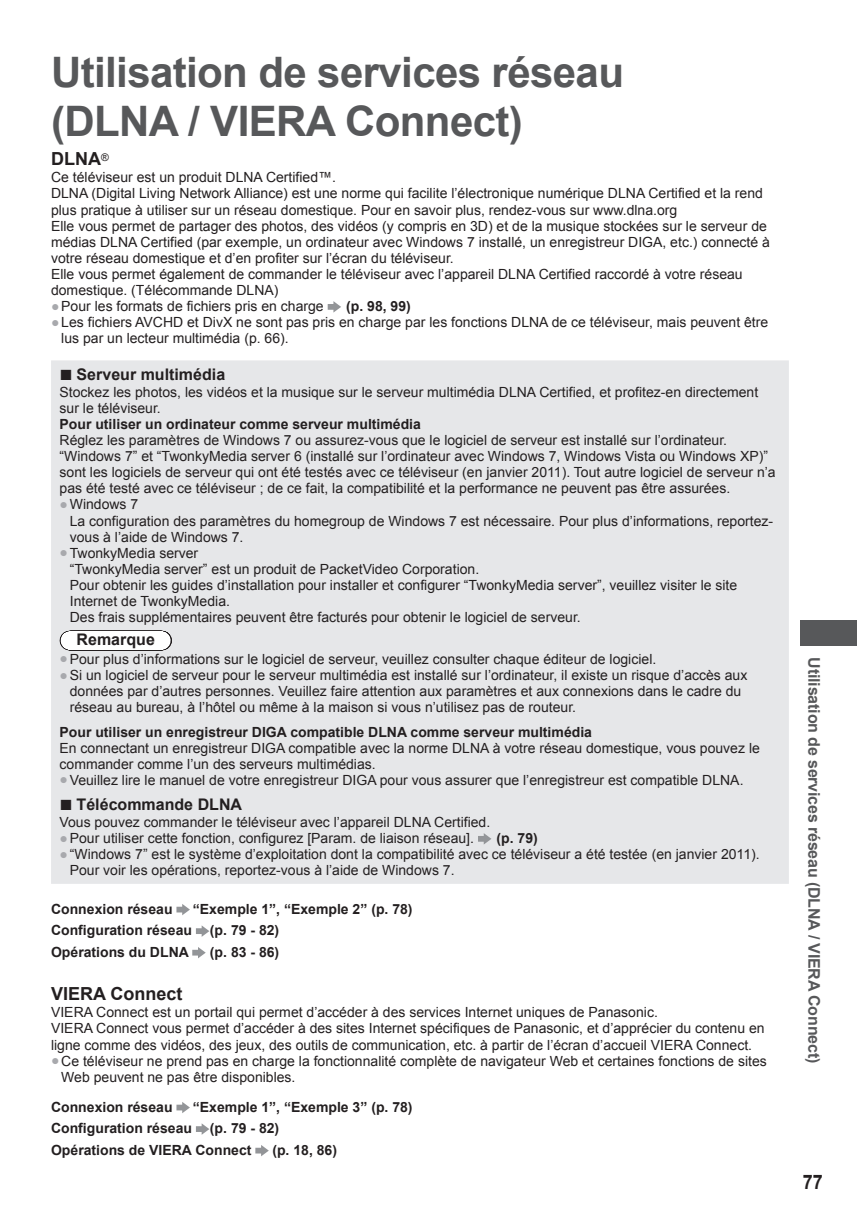
<style>
.page{position:relative;width:857px;height:1225px;background:#fff}
.page>*{position:absolute;margin:0;border:0;box-sizing:border-box;transform-origin:0 0}
.t1{font:700 42px/48.4px "Arial";letter-spacing:-.015em;color:#57585a}
.t2{font:700 20px "Arial";color:#231f20;scale:.9 1}
.t3{font:700 18px "Arial";color:#231f20}
.t4{font:700 16px "Arial";letter-spacing:-.01em;color:#57585a}
.t5{font:700 16px "Arial";color:#231f20}
.t6{font:14px/16.2px "Arial";color:#231f20}
.t7{font:700 14px/21.6px "Arial";color:#231f20}
.s1{color:#a8a9ad}
.s2{font-size:22px}
</style>
<div class="page">
<div style="left:799px;top:620px;width:57px;height:26px;background:#57585a"></div>
<svg style="left:327px;top:301px;width:14px;height:11px"></svg>
<div style="left:51px;top:360px;width:737px;height:524px;background:#e6e7e9"></div>
<svg style="left:69px;top:631px;width:93px;height:19px"></svg>
<svg style="left:477px;top:833px;width:14px;height:11px"></svg>
<svg style="left:176px;top:904px;width:14px;height:11px"></svg>
<svg style="left:196px;top:925px;width:13px;height:12px"></svg>
<svg style="left:192px;top:947px;width:14px;height:11px"></svg>
<svg style="left:176px;top:1102px;width:14px;height:11px"></svg>
<svg style="left:196px;top:1123px;width:13px;height:11px"></svg>
<svg style="left:255px;top:1145px;width:14px;height:11px"></svg>
<h1 class="t1" style="left:51px;top:48px;width:574px">Utilisation de services réseau (DLNA / VIERA Connect)</h1>
<p class="t3" style="left:51px;top:149px;width:59px">DLNA<sup>®</sup></p>
<p class="t6" style="left:51px;top:169px;width:720px">Ce téléviseur est un produit DLNA Certified™.<br>DLNA (Digital Living Network Alliance) est une norme qui facilite l’électronique numérique DLNA Certified et la rend plus pratique à utiliser sur un réseau domestique. Pour en savoir plus, rendez-vous sur www.dlna.org<br>Elle vous permet de partager des photos, des vidéos (y compris en 3D) et de la musique stockées sur le serveur de médias DLNA Certified (par exemple, un ordinateur avec Windows 7 installé, un enregistreur DIGA, etc.) connecté à votre réseau domestique et d’en profiter sur l’écran du téléviseur.<br>Elle vous permet également de commander le téléviseur avec l’appareil DLNA Certified raccordé à votre réseau domestique. (Télécommande DLNA)</p>
<p class="t6" style="left:51px;top:298px;width:274px"><span class="s1">●</span>Pour les formats de fichiers pris en charge</p>
<p class="t7" style="left:346px;top:295px;width:66px">(p. 98, 99)</p>
<p class="t6" style="left:61px;top:314px;width:708px;text-indent:-10px"><span class="s1">●</span>Les fichiers AVCHD et DivX ne sont pas pris en charge par les fonctions DLNA de ce téléviseur, mais peuvent être lus par un lecteur multimédia (p. 66).</p>
<p class="t5" style="left:60px;top:365px;width:167px"><span class="s2">■</span> Serveur multimédia</p>
<p class="t6" style="left:60px;top:384px;width:699px">Stockez les photos, les vidéos et la musique sur le serveur multimédia DLNA Certified, et profitez-en directement sur le téléviseur.</p>
<p class="t7" style="left:60px;top:413px;width:362px">Pour utiliser un ordinateur comme serveur multimédia</p>
<p class="t6" style="left:60px;top:432px;width:717px">Réglez les paramètres de Windows 7 ou assurez-vous que le logiciel de serveur est installé sur l’ordinateur. “Windows 7” et “TwonkyMedia server 6 (installé sur l’ordinateur avec Windows 7, Windows Vista ou Windows XP)” sont les logiciels de serveur qui ont été testés avec ce téléviseur (en janvier 2011). Tout autre logiciel de serveur n’a pas été testé avec ce téléviseur ; de ce fait, la compatibilité et la performance ne peuvent pas être assurées.</p>
<p class="t6" style="left:70px;top:496px;width:704px;text-indent:-10px"><span class="s1">●</span>Windows 7<br>La configuration des paramètres du homegroup de Windows 7 est nécessaire. Pour plus d’informations, reportez&shy;vous à l’aide de Windows 7.</p>
<p class="t6" style="left:70px;top:545px;width:668px;text-indent:-10px"><span class="s1">●</span>TwonkyMedia server<br>“TwonkyMedia server” est un produit de PacketVideo Corporation.<br>Pour obtenir les guides d’installation pour installer et configurer “TwonkyMedia server”, veuillez visiter le site Internet de TwonkyMedia.<br>Des frais supplémentaires peuvent être facturés pour obtenir le logiciel de serveur.</p>
<p class="t5" style="left:77px;top:631px;width:80px">Remarque</p>
<p class="t6" style="left:60px;top:651px;width:598px"><span class="s1">●</span>Pour plus d’informations sur le logiciel de serveur, veuillez consulter chaque éditeur de logiciel.</p>
<p class="t6" style="left:70px;top:667px;width:678px;text-indent:-10px"><span class="s1">●</span>Si un logiciel de serveur pour le serveur multimédia est installé sur l’ordinateur, il existe un risque d’accès aux données par d’autres personnes. Veuillez faire attention aux paramètres et aux connexions dans le cadre du réseau au bureau, à l’hôtel ou même à la maison si vous n’utilisez pas de routeur.</p>
<p class="t7" style="left:60px;top:721px;width:533px">Pour utiliser un enregistreur DIGA compatible DLNA comme serveur multimédia</p>
<p class="t6" style="left:60px;top:740px;width:701px">En connectant un enregistreur DIGA compatible avec la norme DLNA à votre réseau domestique, vous pouvez le commander comme l’un des serveurs multimédias.</p>
<p class="t6" style="left:60px;top:772px;width:685px"><span class="s1">●</span>Veuillez lire le manuel de votre enregistreur DIGA pour vous assurer que l’enregistreur est compatible DLNA.</p>
<p class="t5" style="left:60px;top:795px;width:184px"><span class="s2">■</span> Télécommande DLNA</p>
<p class="t6" style="left:60px;top:814px;width:432px">Vous pouvez commander le téléviseur avec l’appareil DLNA Certified.</p>
<p class="t6" style="left:60px;top:830px;width:416px"><span class="s1">●</span>Pour utiliser cette fonction, configurez [Param. de liaison réseau].</p>
<p class="t7" style="left:496px;top:827px;width:43px">(p. 79)</p>
<p class="t6" style="left:70px;top:846px;width:691px;text-indent:-10px"><span class="s1">●</span>“Windows 7” est le système d’exploitation dont la compatibilité avec ce téléviseur a été testée (en janvier 2011).<br>Pour voir les opérations, reportez-vous à l’aide de Windows 7.</p>
<p class="t7" style="left:51px;top:898px;width:123px">Connexion réseau</p>
<p class="t7" style="left:193px;top:898px;width:221px">“Exemple 1”, “Exemple 2” (p. 78)</p>
<p class="t7" style="left:51px;top:919px;width:142px">Configuration réseau</p>
<p class="t7" style="left:210px;top:919px;width:71px">(p. 79 - 82)</p>
<p class="t7" style="left:51px;top:941px;width:139px">Opérations du DLNA</p>
<p class="t7" style="left:210px;top:941px;width:71px">(p. 83 - 86)</p>
<p class="t3" style="left:51px;top:984px;width:133px">VIERA Connect</p>
<p class="t6" style="left:51px;top:1004px;width:714px">VIERA Connect est un portail qui permet d’accéder à des services Internet uniques de Panasonic.<br>VIERA Connect vous permet d’accéder à des sites Internet spécifiques de Panasonic, et d’apprécier du contenu en ligne comme des vidéos, des jeux, des outils de communication, etc. à partir de l’écran d’accueil VIERA Connect.</p>
<p class="t6" style="left:61px;top:1052px;width:706px;text-indent:-10px"><span class="s1">●</span>Ce téléviseur ne prend pas en charge la fonctionnalité complète de navigateur Web et certaines fonctions de sites<br>Web peuvent ne pas être disponibles.</p>
<p class="t7" style="left:51px;top:1096px;width:123px">Connexion réseau</p>
<p class="t7" style="left:193px;top:1096px;width:221px">“Exemple 1”, “Exemple 3” (p. 78)</p>
<p class="t7" style="left:51px;top:1117px;width:142px">Configuration réseau</p>
<p class="t7" style="left:51px;top:1117px;width:229px;text-indent:159px">(p. 79 - 82)<br>Opérations de VIERA Connect</p>
<p class="t7" style="left:272px;top:1139px;width:66px">(p. 18, 86)</p>
<p class="t4" style="left:822px;top:657px;width:407px;rotate:90deg">Utilisation de services réseau (DLNA / VIERA Connect)</p>
<h2 class="t2" style="left:802px;top:1170px;width:24px">77</h2>
</div>
